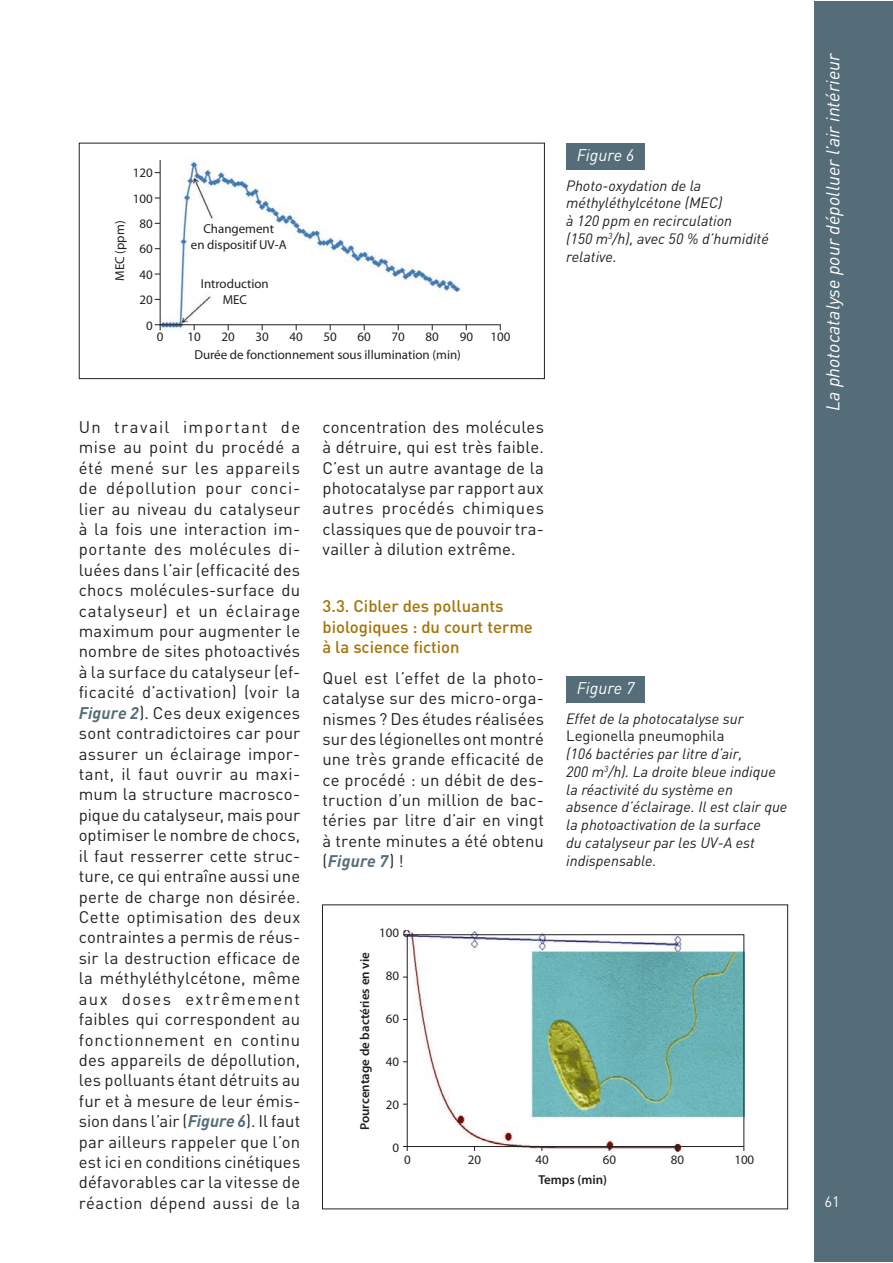
<style>
.page{position:relative;width:893px;height:1263px;background:#fff}
.page>*{position:absolute;margin:0;border:0;box-sizing:border-box;transform-origin:0 0}
.t1{font:italic 18.45px "DIN";color:#fff}
.t2{font:16.65px/20.4px "DIN";letter-spacing:.01em;color:#231f20;text-align:justify}
.t3{font:500 16.65px/20.4px "DIN";color:#a57406}
.t4{font:italic 16.65px "DIN";color:#fff}
.t5{font:italic 14.85px/17.9px "DIN";color:#231f20}
.t6{font:14.85px "DIN";color:#231f20}
.t7{font:14.85px "DIN";color:#fff}
.t8{font:12.9px/15.6px "Myriad Pro";color:#231f20;text-align:center}
.t9{font:600 12.9px "Myriad Pro";color:#231f20}
.s1{font-weight:700;font-style:italic;color:#556d79}
</style>
<div class="page">
<div style="left:814px;top:1px;width:79px;height:1260px;background:#556d79"></div>
<div style="left:566px;top:143px;width:79px;height:26px;background:#556d79"></div>
<div style="left:566px;top:676px;width:79px;height:26px;background:#556d79"></div>
<svg style="left:159px;top:159px;width:342px;height:167px"></svg>
<svg style="left:155px;top:324px;width:6px;height:6px"></svg>
<div style="left:79px;top:143px;width:466px;height:236px;border:1px solid #231f20"></div>
<svg style="left:403px;top:934px;width:342px;height:218px"></svg>
<div style="left:322px;top:904px;width:466px;height:305px;border:1px solid #231f20"></div>
<p class="t8" style="left:133px;top:166px;width:21px">120</p>
<p class="t8" style="left:133px;top:191px;width:21px">100</p>
<p class="t8" style="left:113px;top:281px;width:62px;rotate:-90deg">MEC (ppm)</p>
<p class="t8" style="left:139px;top:217px;width:15px">80</p>
<p class="t8" style="left:191px;top:222px;width:97px">Changement<br>en dispositif UV-A</p>
<p class="t8" style="left:201px;top:277px;width:69px">Introduction<br>MEC</p>
<p class="t8" style="left:221px;top:330px;width:15px">20</p>
<p class="t8" style="left:255px;top:330px;width:15px">30</p>
<p class="t8" style="left:289px;top:330px;width:15px">40</p>
<p class="t8" style="left:323px;top:330px;width:15px">50</p>
<p class="t8" style="left:358px;top:330px;width:15px">60</p>
<p class="t8" style="left:392px;top:330px;width:15px">70</p>
<p class="t8" style="left:426px;top:330px;width:15px">80</p>
<p class="t8" style="left:460px;top:330px;width:15px">90</p>
<p class="t8" style="left:490px;top:330px;width:21px">100</p>
<p class="t8" style="left:139px;top:242px;width:15px">60</p>
<p class="t8" style="left:139px;top:267px;width:15px">40</p>
<p class="t8" style="left:139px;top:293px;width:15px">20</p>
<p class="t8" style="left:146px;top:318px;width:8px">0</p>
<p class="t8" style="left:157px;top:330px;width:8px">0</p>
<p class="t8" style="left:187px;top:330px;width:15px">10</p>
<p class="t8" style="left:194px;top:348px;width:268px">Durée de fonctionnement sous illumination (min)</p>
<p class="t4" style="left:577px;top:149px;width:59px">Figure 6</p>
<p class="t5" style="left:566px;top:178px;width:204px">Photo-oxydation de la méthyléthylcétone (MEC)<br>à 120 ppm en recirculation<br>(150 m<sup>3</sup>/h), avec 50 % d’humidité relative.</p>
<p class="t2" style="left:79px;top:419px;width:223px">Un travail important de mise au point du procédé a été mené sur les appareils de dépollution pour conci&shy;lier au niveau du catalyseur à la fois une interaction im&shy;portante des molécules di&shy;luées dans l’air (efficacité des chocs molécules-surface du catalyseur) et un éclairage maximum pour augmenter le nombre de sites photoactivés à la surface du catalyseur (ef&shy;ficacité d’activation) (voir la <span class="s1">Figure 2</span>). Ces deux exigences sont contradictoires car pour assurer un éclairage impor&shy;tant, il faut ouvrir au maxi&shy;mum la structure macrosco&shy;pique du catalyseur, mais pour optimiser le nombre de chocs, il faut resserrer cette struc&shy;ture, ce qui entraîne aussi une perte de charge non désirée.<br>Cette optimisation des deux contraintes a permis de réus&shy;sir la destruction efficace de la méthyléthylcétone, même aux doses extrêmement faibles qui correspondent au fonctionnement en continu des appareils de dépollution, les polluants étant détruits au fur et à mesure de leur émis&shy;sion dans l’air (<span class="s1">Figure 6</span>). Il faut par ailleurs rappeler que l’on est ici en conditions cinétiques défavorables car la vitesse de réaction dépend aussi de la</p>
<p class="t2" style="left:322px;top:419px;width:223px">concentration des molécules à détruire, qui est très faible.<br>C’est un autre avantage de la photocatalyse par rapport aux autres procédés chimiques classiques que de pouvoir tra&shy;vailler à dilution extrême.</p>
<p class="t3" style="left:322px;top:598px;width:212px">3.3. Cibler des polluants biologiques : du court terme à la science fiction</p>
<p class="t2" style="left:322px;top:670px;width:223px">Quel est l’effet de la photo&shy;catalyse sur des micro-orga&shy;nismes ? Des études réalisées sur des légionelles ont montré une très grande efficacité de ce procédé : un débit de des&shy;truction d’un million de bac&shy;téries par litre d’air en vingt à trente minutes a été obtenu (<span class="s1">Figure 7</span>) !</p>
<p class="t4" style="left:577px;top:682px;width:59px">Figure 7</p>
<p class="t5" style="left:566px;top:711px;width:179px">Effet de la photocatalyse sur</p>
<p class="t6" style="left:566px;top:731px;width:160px">Legionella pneumophila</p>
<p class="t5" style="left:566px;top:746px;width:223px">(106 bactéries par litre d’air,<br>200 m<sup>3</sup>/h). La droite bleue indique la réactivité du système en absence d’éclairage. Il est clair que la photoactivation de la surface<br>du catalyseur par les UV-A est indispensable.</p>
<p class="t8" style="left:379px;top:926px;width:21px">100</p>
<p class="t9" style="left:360px;top:1130px;width:180px;rotate:-90deg">Pourcentage de bactéries en vie</p>
<p class="t8" style="left:386px;top:969px;width:15px">80</p>
<p class="t8" style="left:386px;top:1011px;width:15px">60</p>
<p class="t8" style="left:386px;top:1054px;width:15px">40</p>
<p class="t8" style="left:386px;top:1097px;width:15px">20</p>
<p class="t8" style="left:393px;top:1140px;width:8px">0</p>
<p class="t8" style="left:404px;top:1153px;width:8px">0</p>
<p class="t8" style="left:468px;top:1153px;width:15px">20</p>
<p class="t8" style="left:535px;top:1153px;width:15px">40</p>
<p class="t8" style="left:603px;top:1153px;width:15px">60</p>
<p class="t8" style="left:671px;top:1153px;width:15px">80</p>
<p class="t8" style="left:734px;top:1153px;width:21px">100</p>
<p class="t9" style="left:538px;top:1175px;width:70px">Temps (min)</p>
<p class="t1" style="left:826px;top:411px;width:360px;rotate:-90deg">La photocatalyse pour dépolluer l’air intérieur</p>
<p class="t7" style="left:824px;top:1196px;width:17px">61</p>
</div>
